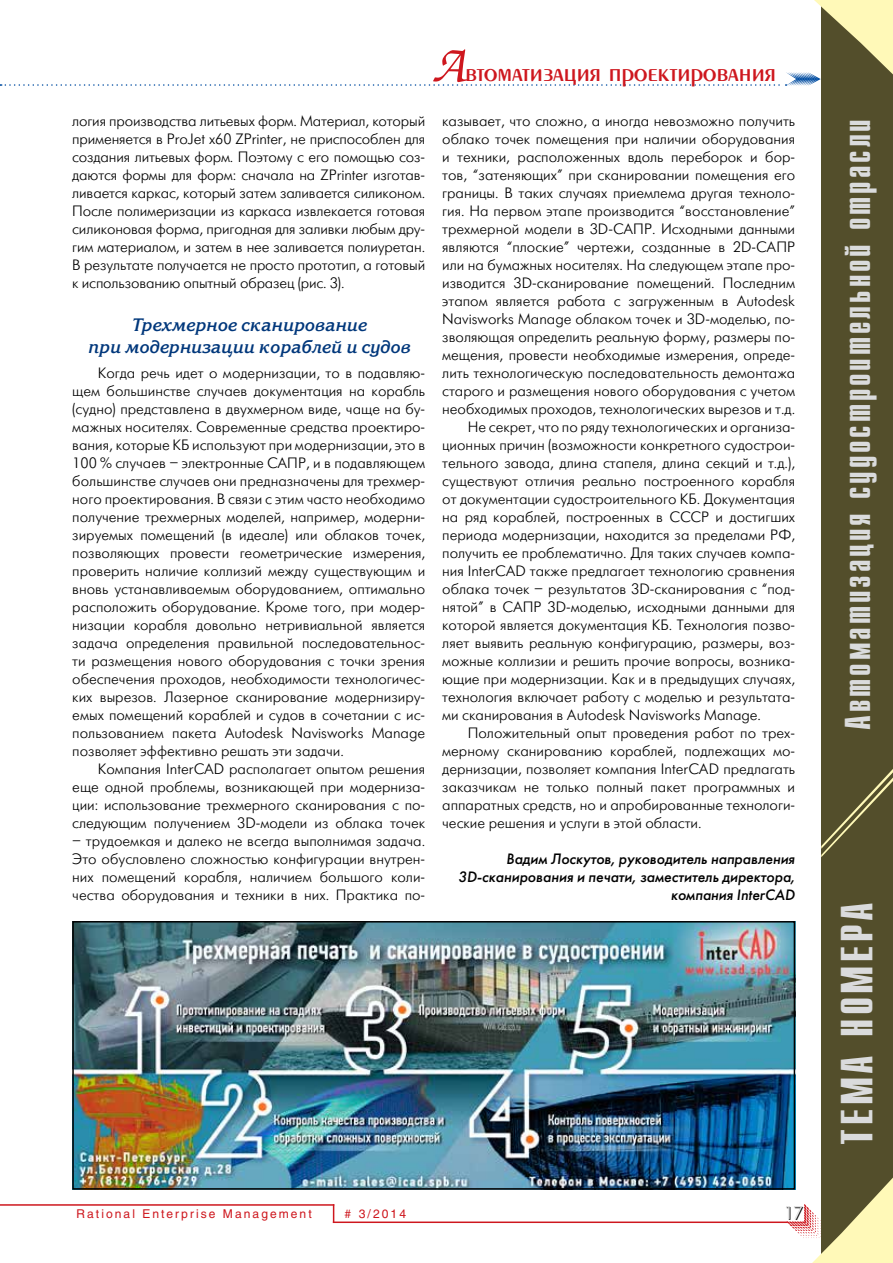
<style>
.page{position:relative;width:893px;height:1263px;background:#fff}
.page>*{position:absolute;margin:0;border:0;box-sizing:border-box;transform-origin:0 0}
.t1{font:700 45px "Compact C";letter-spacing:.08em;color:#dadbdc}
.t2{font:700 36px "Compact C";letter-spacing:.08em;color:#dadbdc}
.t3{font:27px "Penta Demi";color:#ce171e}
.t4{font:italic 700 18px/21.6px "Korinna C";color:#00377b;text-align:center}
.t5{font:18px "Futuris Shadow C";color:#000}
.t6{font:15px/18px "Futuris Light C";color:#000;text-align:justify}
.t7{font:italic 15px/18px "Futuris C";color:#000;text-align:right}
.t8{font:12px "Helios";letter-spacing:.17em;color:#ce171e}
.s1{font-family:"Zapf Chancery C";font-size:54px}
</style>
<div class="page">
<hr style="left:0;top:1204px;width:334px;height:2px;background:#ce171e">
<svg style="left:333px;top:1206px;width:1px;height:15px"></svg>
<hr style="left:333px;top:1221px;width:455px;height:2px;background:#ce171e">
<div style="left:821px;top:0;width:72px;height:1263px;background:#534e2b"></div>
<svg style="left:821px;top:769px;width:72px;height:88px"></svg>
<svg style="left:0;top:0;width:893px;height:86px"></svg>
<svg style="left:787px;top:1177px;width:106px;height:86px"></svg>
<img style="left:75px;top:924px;width:717px;height:263px">
<div style="left:72px;top:921px;width:723px;height:269px;border:2px solid #000"></div>
<h3 class="t3" style="left:432px;top:59px;width:346px"><span class="s1">А</span>втоматизация проектирования</h3>
<p class="t6" style="left:72px;top:112px;width:354px">логия производства литьевых форм. Материал, который применяется в ProJet x60 ZPrinter, не приспособлен для создания литьевых форм. Поэтому с его помощью соз&shy;даются формы для форм: сначала на ZPrinter изготав&shy;ливается каркас, который затем заливается силиконом.<br>После полимеризации из каркаса извлекается готовая силиконовая форма, пригодная для заливки любым дру&shy;гим материалом, и затем в нее заливается полиуретан.<br>В результате получается не просто прототип, а готовый к использованию опытный образец (рис. 3).</p>
<p class="t4" style="left:88px;top:315px;width:324px">Трехмерное сканирование<br>при модернизации кораблей и судов</p>
<p class="t6" style="left:72px;top:364px;width:354px;text-indent:26px">Когда речь идет о модернизации, то в подавляю&shy;щем большинстве случаев документация на корабль (судно) представлена в двухмерном виде, чаще на бу&shy;мажных носителях. Современные средства проектиро&shy;вания, которые КБ используют при модернизации, это в 100 % случаев – электронные САПР, и в подавляющем большинстве случаев они предназначены для трехмер&shy;ного проектирования. В связи с этим часто необходимо получение трехмерных моделей, например, модерни&shy;зируемых помещений (в идеале) или облаков точек, позволяющих провести геометрические измерения, проверить наличие коллизий между существующим и вновь устанавливаемым оборудованием, оптимально расположить оборудование. Кроме того, при модер&shy;низации корабля довольно нетривиальной является задача определения правильной последовательнос&shy;ти размещения нового оборудования с точки зрения обеспечения проходов, необходимости технологичес&shy;ких вырезов. Лазерное сканирование модернизиру&shy;емых помещений кораблей и судов в сочетании с ис&shy;пользованием пакета Autodesk Navisworks Manage позволяет эффективно решать эти задачи.</p>
<p class="t6" style="left:72px;top:760px;width:354px;text-indent:26px">Компания InterCAD располагает опытом решения еще одной проблемы, возникающей при модерниза&shy;ции: использование трехмерного сканирования с по&shy;следующим получением 3D-модели из облака точек</p>
<p class="t6" style="left:72px;top:832px;width:354px">– трудоемкая и далеко не всегда выполнимая задача.<br>Это обусловлено сложностью конфигурации внутрен&shy;них помещений корабля, наличием большого коли&shy;чества оборудования и техники в них. Практика по-</p>
<p class="t6" style="left:442px;top:112px;width:354px">казывает, что сложно, а иногда невозможно получить</p>
<p class="t6" style="left:442px;top:130px;width:354px">облако точек помещения при наличии оборудования</p>
<p class="t6" style="left:442px;top:148px;width:354px">и техники, расположенных вдоль переборок и бор-</p>
<p class="t6" style="left:442px;top:166px;width:354px">тов, “затеняющих” при сканировании помещения его</p>
<p class="t6" style="left:442px;top:184px;width:354px">границы. В таких случаях приемлема другая техноло-</p>
<p class="t6" style="left:442px;top:202px;width:354px">гия. На первом этапе производится “восстановление”</p>
<p class="t6" style="left:442px;top:220px;width:354px">трехмерной модели в 3D-САПР. Исходными данными</p>
<p class="t6" style="left:442px;top:238px;width:354px">являются “плоские” чертежи, созданные в 2D-САПР</p>
<p class="t6" style="left:442px;top:256px;width:354px">или на бумажных носителях. На следующем этапе про-</p>
<p class="t6" style="left:442px;top:274px;width:354px">изводится 3D-сканирование помещений. Последним</p>
<p class="t6" style="left:442px;top:292px;width:354px">этапом является работа с загруженным в Autodesk</p>
<p class="t6" style="left:442px;top:310px;width:354px">Navisworks Manage облаком точек и 3D-моделью, по-</p>
<p class="t6" style="left:442px;top:328px;width:354px">зволяющая определить реальную форму, размеры по-</p>
<p class="t6" style="left:442px;top:346px;width:354px">мещения, провести необходимые измерения, опреде-</p>
<p class="t6" style="left:442px;top:364px;width:354px">лить технологическую последовательность демонтажа</p>
<p class="t6" style="left:442px;top:382px;width:354px">старого и размещения нового оборудования с учетом</p>
<p class="t6" style="left:442px;top:400px;width:354px">необходимых проходов, технологических вырезов и т.д.</p>
<p class="t6" style="left:468px;top:418px;width:329px">Не секрет, что по ряду технологических и организа-</p>
<p class="t6" style="left:442px;top:436px;width:354px">ционных причин (возможности конкретного судострои-</p>
<p class="t6" style="left:442px;top:454px;width:354px">тельного завода, длина стапеля, длина секций и т.д.),</p>
<p class="t6" style="left:442px;top:472px;width:354px">существуют отличия реально построенного корабля</p>
<p class="t6" style="left:442px;top:490px;width:354px">от документации судостроительного КБ. Документация</p>
<p class="t6" style="left:442px;top:508px;width:354px">на ряд кораблей, построенных в СССР и достигших</p>
<p class="t6" style="left:442px;top:526px;width:354px">периода модернизации, находится за пределами РФ,</p>
<p class="t6" style="left:442px;top:544px;width:354px">получить ее проблематично. Для таких случаев компа-</p>
<p class="t6" style="left:442px;top:562px;width:354px">ния InterCAD также предлагает технологию сравнения</p>
<p class="t6" style="left:442px;top:580px;width:354px">облака точек – результатов 3D-сканирования с “под-</p>
<p class="t6" style="left:442px;top:598px;width:354px">нятой” в САПР 3D-моделью, исходными данными для</p>
<p class="t6" style="left:442px;top:616px;width:354px">которой является документация КБ. Технология позво-</p>
<p class="t6" style="left:442px;top:634px;width:354px">ляет выявить реальную конфигурацию, размеры, воз-</p>
<p class="t6" style="left:442px;top:652px;width:354px">можные коллизии и решить прочие вопросы, возника-</p>
<p class="t6" style="left:442px;top:670px;width:354px">ющие при модернизации. Как и в предыдущих случаях,</p>
<p class="t6" style="left:442px;top:688px;width:354px">технология включает работу с моделью и результата-</p>
<p class="t6" style="left:442px;top:706px;width:320px">ми сканирования в Autodesk Navisworks Manage.</p>
<p class="t6" style="left:468px;top:724px;width:329px">Положительный опыт проведения работ по трех-</p>
<p class="t6" style="left:442px;top:742px;width:354px">мерному сканированию кораблей, подлежащих мо-</p>
<p class="t6" style="left:442px;top:760px;width:354px">дернизации, позволяет компания InterCAD предлагать</p>
<p class="t6" style="left:442px;top:778px;width:354px">заказчикам не только полный пакет программных и</p>
<p class="t6" style="left:442px;top:796px;width:354px">аппаратных средств, но и апробированные технологи-</p>
<p class="t6" style="left:442px;top:814px;width:261px">ческие решения и услуги в этой области.</p>
<p class="t7" style="left:458px;top:850px;width:338px">Вадим Лоскутов, руководитель направления<br>3D-сканирования и печати, заместитель директора, компания InterCAD</p>
<p class="t8" style="left:77px;top:1207px;width:237px">Rational Enterprise Management</p>
<p class="t5" style="left:784px;top:1204px;width:21px">17</p>
<p class="t8" style="left:345px;top:1207px;width:63px"># 3/2014</p>
<h2 class="t2" style="left:840px;top:730px;width:612px;rotate:-90deg">Автоматизация судостроительной отрасли</h2>
<h1 class="t1" style="left:835px;top:1144px;width:244px;rotate:-90deg">ТЕМА НОМЕРА</h1>
</div>
